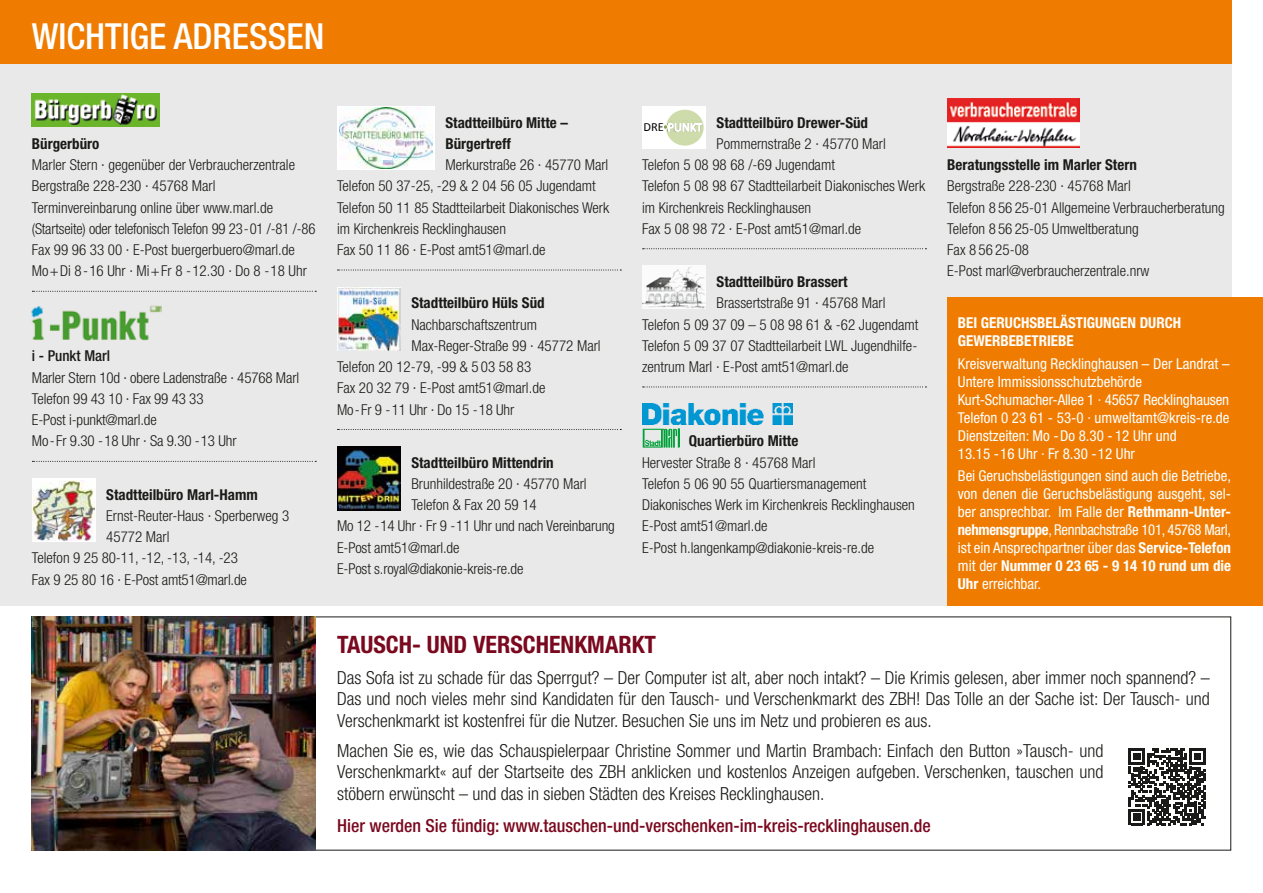
<style>
.page{position:relative;width:1263px;height:893px;background:#fff}
.page>*{position:absolute;margin:0;border:0;box-sizing:border-box;transform-origin:0 0}
.t1{font:500 condensed 36px "Helvetica Neue";color:#fff}
.t2{font:700 condensed 24px "Helvetica Neue";color:#7a081e}
.t3{font:300 condensed 18px/21.6px "Helvetica Neue";color:#1a1a18;text-align:justify}
.t4{font:500 condensed 18px "Helvetica Neue";color:#7a081e}
.t5{font:300 condensed 15px/21.3px "Helvetica Neue";color:#1a1a18}
.t6{font:condensed 15px/18px "Helvetica Neue";color:#fff}
.t7{font:700 condensed 15px/21.3px "Helvetica Neue";color:#1a1a18}
.t8{font:700 condensed 15px/18px "Helvetica Neue";color:#fff}
.t9{font:500 condensed 15px "Helvetica Neue";color:#1a1a18}
.t10{font:12.45px "Calibri";color:#000}
.s1{font-weight:700}
</style>
<div class="page">
<div style="left:0;top:64px;width:1231px;height:542px;background:#e9e9e9"></div>
<img style="left:337px;top:446px;width:64px;height:64px">
<img style="left:31px;top:305px;width:131px;height:35px">
<img style="left:947px;top:99px;width:132px;height:48px">
<svg style="left:32px;top:478px;width:64px;height:64px"></svg>
<img style="left:33px;top:480px;width:62px;height:60px">
<img style="left:337px;top:287px;width:64px;height:64px">
<img style="left:32px;top:94px;width:128px;height:33px">
<div style="left:0;top:0;width:1231px;height:64px;background:#ef7c00"></div>
<div style="left:947px;top:298px;width:316px;height:308px;background:#ef7c00"></div>
<svg style="left:32px;top:291px;width:284px;height:1px"></svg>
<svg style="left:32px;top:461px;width:284px;height:1px"></svg>
<svg style="left:338px;top:269px;width:283px;height:2px"></svg>
<svg style="left:643px;top:248px;width:283px;height:1px"></svg>
<svg style="left:643px;top:386px;width:283px;height:1px"></svg>
<div style="left:642px;top:106px;width:64px;height:43px;background:#fff"></div>
<div style="left:666px;top:110px;width:38px;height:36px;background:#cedcab;border-radius:50%"></div>
<img style="left:668px;top:119px;width:36px;height:17px">
<img style="left:666px;top:120px;width:7px;height:18px">
<svg style="left:663px;top:123px;width:39px;height:9px"></svg>
<svg style="left:338px;top:429px;width:283px;height:1px"></svg>
<img style="left:642px;top:266px;width:64px;height:42px">
<img style="left:642px;top:404px;width:151px;height:20px">
<img style="left:642px;top:428px;width:37px;height:20px">
<svg style="left:1129px;top:748px;width:77px;height:77px"></svg>
<svg style="left:337px;top:106px;width:98px;height:64px"></svg>
<img style="left:339px;top:108px;width:93px;height:60px">
<img style="left:32px;top:617px;width:284px;height:233px">
<h1 class="t1" style="left:32px;top:15px;width:294px">WICHTIGE ADRESSEN</h1>
<p class="t7" style="left:32px;top:133px;width:69px">Bürgerbüro</p>
<p class="t5" style="left:32px;top:154px;width:285px">Marler Stern · gegenüber der Verbraucherzentrale Bergstraße 228-230 · 45768 Marl Terminvereinbarung online über www.marl.de (Startseite) oder telefonisch Telefon 99 23-01 /-81 /-86<br>Fax 99 96 33 00 · E-Post buergerbuero@marl.de Mo+Di 8-16 Uhr · Mi+Fr 8 -12.30 · Do 8 -18 Uhr</p>
<p class="t9" style="left:32px;top:347px;width:80px">i - Punkt Marl</p>
<p class="t5" style="left:32px;top:367px;width:269px">Marler Stern 10d · obere Ladenstraße · 45768 Marl Telefon 99 43 10 · Fax 99 43 33<br>E-Post i-punkt@marl.de<br>Mo-Fr 9.30 -18 Uhr · Sa 9.30 -13 Uhr</p>
<p class="t7" style="left:106px;top:483px;width:153px">Stadtteilbüro Marl-Hamm</p>
<p class="t5" style="left:106px;top:505px;width:184px">Ernst-Reuter-Haus · Sperberweg 3</p>
<p class="t5" style="left:106px;top:526px;width:65px">45772 Marl</p>
<p class="t5" style="left:32px;top:547px;width:208px">Telefon 9 25 80-11, -12, -13, -14, -23</p>
<p class="t5" style="left:32px;top:569px;width:217px">Fax 9 25 80 16 · E-Post amt51@marl.de</p>
<p class="t7" style="left:445px;top:111px;width:124px">Stadtteilbüro Mitte –<br>Bürgertreff</p>
<p class="t5" style="left:337px;top:154px;width:274px;text-indent:108px">Merkurstraße 26 · 45770 Marl Telefon 50 37-25, -29 &amp; 2 04 56 05 Jugendamt Telefon 50 11 85 Stadtteilarbeit Diakonisches Werk im Kirchenkreis Recklinghausen<br>Fax 50 11 86 · E-Post amt51@marl.de</p>
<p class="t7" style="left:411px;top:292px;width:135px">Stadtteilbüro Hüls Süd</p>
<p class="t5" style="left:411px;top:313px;width:127px">Nachbarschaftszentrum</p>
<p class="t5" style="left:411px;top:335px;width:191px">Max-Reger-Straße 99 · 45772 Marl</p>
<p class="t5" style="left:337px;top:356px;width:196px">Telefon 20 12-79, -99 &amp; 5 03 58 83</p>
<p class="t5" style="left:337px;top:377px;width:210px">Fax 20 32 79 · E-Post amt51@marl.de</p>
<p class="t5" style="left:337px;top:398px;width:179px">Mo-Fr 9 -11 Uhr · Do 15 -18 Uhr</p>
<p class="t7" style="left:411px;top:451px;width:144px">Stadtteilbüro Mittendrin</p>
<p class="t5" style="left:411px;top:473px;width:177px">Brunhildestraße 20 · 45770 Marl</p>
<p class="t5" style="left:411px;top:494px;width:127px">Telefon &amp; Fax 20 59 14</p>
<p class="t5" style="left:337px;top:515px;width:279px">Mo 12 -14 Uhr · Fr 9 -11 Uhr und nach Vereinbarung</p>
<p class="t5" style="left:337px;top:537px;width:124px">E-Post amt51@marl.de</p>
<p class="t5" style="left:337px;top:558px;width:188px">E-Post s.royal@diakonie-kreis-re.de</p>
<p class="t7" style="left:716px;top:111px;width:153px">Stadtteilbüro Drewer-Süd</p>
<p class="t5" style="left:642px;top:133px;width:285px;text-indent:74px">Pommernstraße 2 · 45770 Marl Telefon 5 08 98 68 /-69 Jugendamt<br>Telefon 5 08 98 67 Stadtteilarbeit Diakonisches Werk im Kirchenkreis Recklinghausen<br>Fax 5 08 98 72 · E-Post amt51@marl.de</p>
<p class="t10" style="left:643px;top:119px;width:22px">DRE</p>
<p class="t7" style="left:716px;top:271px;width:133px">Stadtteilbüro Brassert</p>
<p class="t5" style="left:642px;top:292px;width:278px;text-indent:74px">Brassertstraße 91 · 45768 Marl Telefon 5 09 37 09 – 5 08 98 61 &amp; -62 Jugendamt Telefon 5 09 37 07 Stadtteilarbeit LWL Jugendhilfe&shy;zentrum Marl · E-Post amt51@marl.de</p>
<p class="t7" style="left:689px;top:430px;width:111px">Quartierbüro Mitte</p>
<p class="t5" style="left:642px;top:452px;width:274px">Hervester Straße 8 · 45768 Marl<br>Telefon 5 06 90 55 Quartiersmanagement Diakonisches Werk im Kirchenkreis Recklinghausen E-Post amt51@marl.de<br>E-Post h.langenkamp@diakonie-kreis-re.de</p>
<p class="t7" style="left:947px;top:154px;width:191px">Beratungsstelle im Marler Stern</p>
<p class="t5" style="left:947px;top:175px;width:279px">Bergstraße 228-230 · 45768 Marl<br>Telefon 8 56 25-01 Allgemeine Verbraucherberatung Telefon 8 56 25-05 Umweltberatung<br>Fax 8 56 25-08<br>E-Post marl@verbraucherzentrale.nrw</p>
<p class="t8" style="left:958px;top:314px;width:225px">BEI GERUCHSBELÄSTIGUNGEN DURCH<br>GEWERBEBETRIEBE</p>
<p class="t6" style="left:958px;top:354px;width:273px">Kreisverwaltung Recklinghausen – Der Landrat – Untere Immissionsschutzbehörde Kurt-Schumacher-Allee 1 · 45657 Recklinghausen Telefon 0 23 61 - 53-0 · umweltamt@kreis-re.de Dienstzeiten: Mo -Do 8.30 - 12 Uhr und<br>13.15 -16 Uhr · Fr 8.30 -12 Uhr</p>
<p class="t6" style="left:958px;top:467px;width:275px;text-align:justify">Bei Geruchsbelästigungen sind auch die Betriebe, von denen die Geruchsbelästigung ausgeht, sel&shy;ber ansprechbar. Im Falle der <span class="s1">Rethmann-Unter&shy;nehmensgruppe</span>, Rennbachstraße 101, 45768 Marl, ist ein Ansprechpartner über das <span class="s1">Service-Telefon </span>mit der <span class="s1">Nummer 0 23 65 - 9 14 10 rund um die Uhr</span> erreichbar.</p>
<h2 class="t2" style="left:337px;top:630px;width:321px">TAUSCH- UND VERSCHENKMARKT</h2>
<p class="t3" style="left:337px;top:666px;width:874px">Das Sofa ist zu schade für das Sperrgut? – Der Computer ist alt, aber noch intakt? – Die Krimis gelesen, aber immer noch spannend? – Das und noch vieles mehr sind Kandidaten für den Tausch- und Verschenkmarkt des ZBH! Das Tolle an der Sache ist: Der Tausch- und Verschenkmarkt ist kostenfrei für die Nutzer. Besuchen Sie uns im Netz und probieren es aus.</p>
<p class="t3" style="left:337px;top:739px;width:768px">Machen Sie es, wie das Schauspielerpaar Christine Sommer und Martin Brambach: Einfach den Button »Tausch- und Verschenkmarkt« auf der Startseite des ZBH anklicken und kostenlos Anzeigen aufgeben. Verschenken, tauschen und stöbern erwünscht – und das in sieben Städten des Kreises Recklinghausen.</p>
<p class="t4" style="left:337px;top:815px;width:595px">Hier werden Sie fündig: www.tauschen-und-verschenken-im-kreis-recklinghausen.de</p>
</div>
